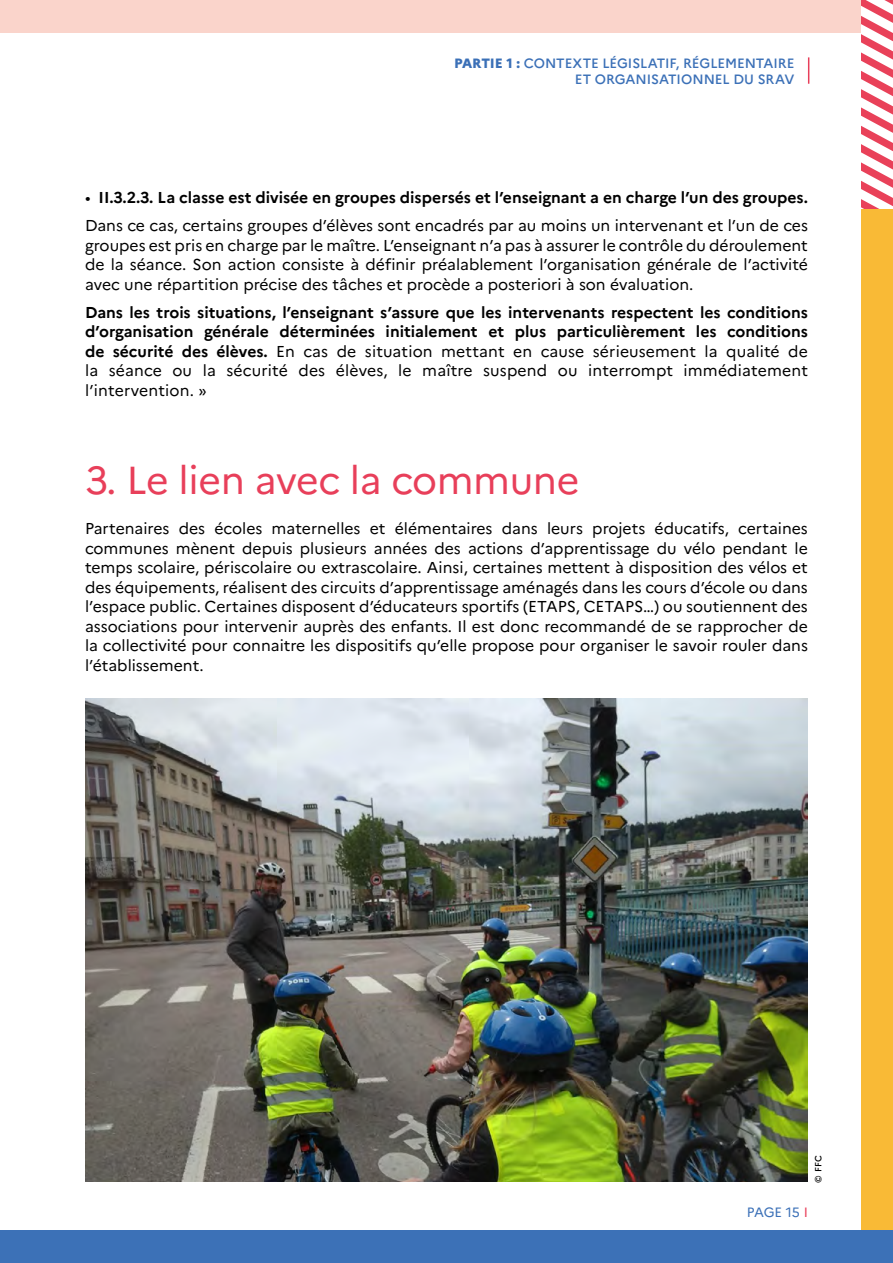
<style>
.page{position:relative;width:893px;height:1263px;background:#fff}
.page>*{position:absolute;margin:0;border:0;box-sizing:border-box;transform-origin:0 0}
.t1{font:39px "Marianne";letter-spacing:-.01em;color:#e83f5a}
.t2{font:15.75px/19.5px "Marianne";color:#000;text-align:justify}
.t3{font:700 15.75px/19.5px "Marianne";color:#000}
.t4{font:500 13.5px/16.2px "Marianne";letter-spacing:-.005em;color:#3b70b7;text-align:right}
.t5{font:13.5px "Marianne";letter-spacing:-.02em;color:#3b70b7}
.t6{font:500 9px "Marianne";color:#000}
.s1{font-weight:800}
.s2{font-weight:400}
.s3{color:#e83f5a}
</style>
<div class="page">
<svg style="left:861px;top:0;width:32px;height:209px"></svg>
<div style="left:861px;top:209px;width:32px;height:1041px;background:#f9ba36"></div>
<div style="left:0;top:1231px;width:893px;height:32px;background:#3c71b7"></div>
<div style="left:0;top:0;width:861px;height:32px;background:#fad4cb"></div>
<svg style="left:808px;top:57px;width:1px;height:27px"></svg>
<img style="left:85px;top:699px;width:723px;height:482px">
<p class="t4" style="left:454px;top:55px;width:342px"><span class="s1">PARTIE 1 :</span> CONTEXTE LÉGISLATIF, RÉGLEMENTAIRE<br>ET ORGANISATIONNEL DU SRAV</p>
<p class="t3" style="left:85px;top:183px;width:724px;line-height:28px"><span class="s2">•</span> II.3.2.3. La classe est divisée en groupes dispersés et l’enseignant a en charge l’un des groupes.<br><span class="s2">Dans ce cas, certains groupes d’élèves sont encadrés par au moins un intervenant et l’un de ces</span></p>
<p class="t2" style="left:85px;top:235px;width:724px">groupes est pris en charge par le maître. L’enseignant n’a pas à assurer le contrôle du déroulement de la séance. Son action consiste à définir préalablement l’organisation générale de l’activité avec une répartition précise des tâches et procède a posteriori à son évaluation.</p>
<p class="t3" style="left:85px;top:302px;width:724px;text-align:justify">Dans les trois situations, l’enseignant s’assure que les intervenants respectent les conditions d’organisation générale déterminées initialement et plus particulièrement les conditions de sécurité des élèves. <span class="s2">En cas de situation mettant en cause sérieusement la qualité de la séance ou la sécurité des élèves, le maître suspend ou interrompt immédiatement l’intervention. »</span></p>
<h1 class="t1" style="left:85px;top:456px;width:496px">3. Le lien avec la commune</h1>
<p class="t2" style="left:85px;top:519px;width:724px">Partenaires des écoles maternelles et élémentaires dans leurs projets éducatifs, certaines communes mènent depuis plusieurs années des actions d’apprentissage du vélo pendant le temps scolaire, périscolaire ou extrascolaire. Ainsi, certaines mettent à disposition des vélos et des équipements, réalisent des circuits d’apprentissage aménagés dans les cours d’école ou dans l’espace public. Certaines disposent d’éducateurs sportifs (ETAPS, CETAPS…) ou soutiennent des associations pour intervenir auprès des enfants. Il est donc recommandé de se rapprocher de la collectivité pour connaitre les dispositifs qu’elle propose pour organiser le savoir rouler dans l’établissement.</p>
<p class="t6" style="left:813px;top:1183px;width:29px;rotate:-90deg">© FFC</p>
<p class="t5" style="left:747px;top:1204px;width:63px">PAGE 15 <span class="s3">I</span></p>
</div>
